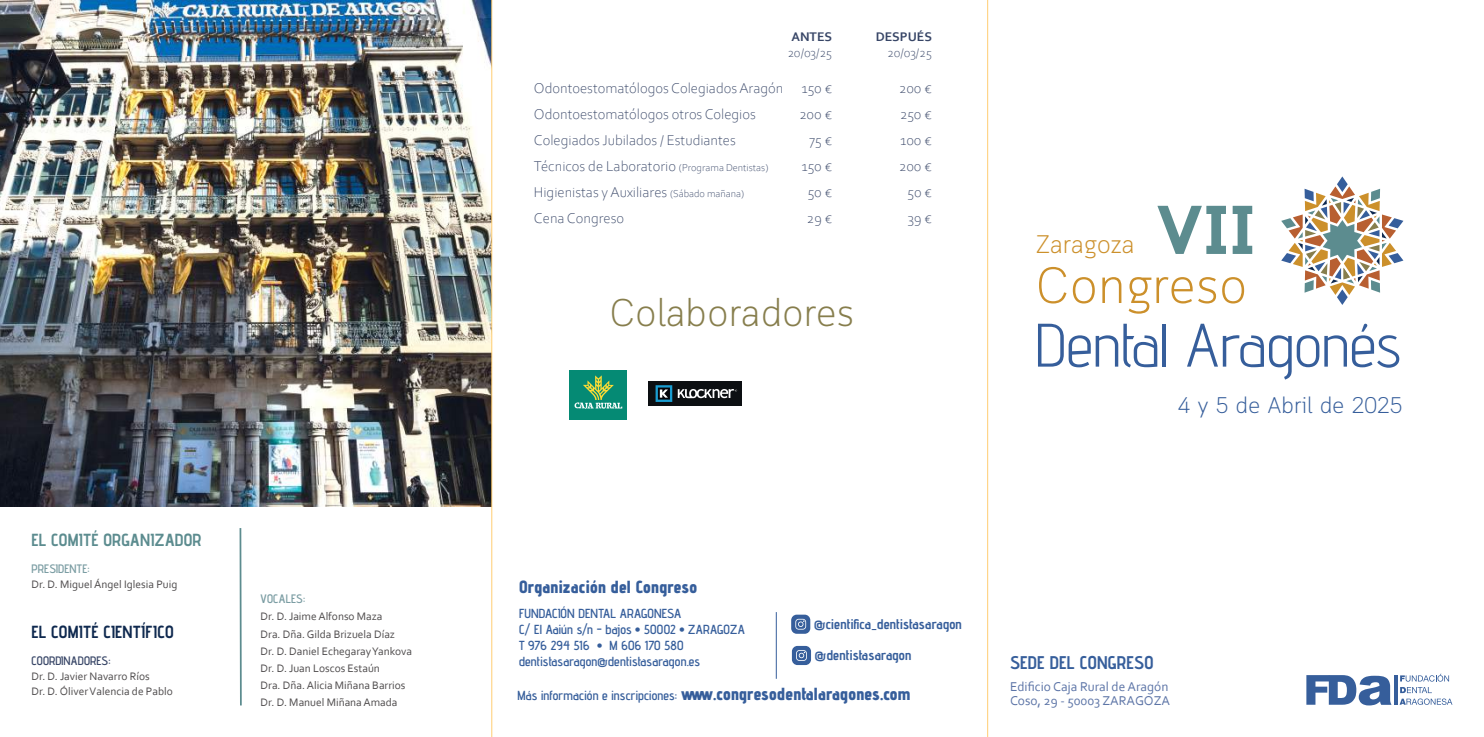
<style>
.page{position:relative;width:1484px;height:737px;background:#fff}
.page>*{position:absolute;margin:0;border:0;box-sizing:border-box;transform-origin:0 0}
.t1{font:700 68.77px "Cloud";color:#5c8c8f}
.t2{font:61.25px "Advent Pro";letter-spacing:.01em;color:#365e9b}
.t3{font:300 50.84px "Cloud";color:#cc902b}
.t4{font:300 38.5px "Cloud";color:#877e4d}
.t5{font:300 25.38px "Cloud";letter-spacing:-.02em;color:#cc902b}
.t6{font:300 22.57px "Cloud";color:#365e9b}
.t7{font:700 18.38px "Advent Pro";letter-spacing:.005em;color:#365e9b}
.t8{font:800 17.5px "Advent Pro";letter-spacing:.01em;color:#365e9b}
.t9{font:700 17.5px "Advent Pro";letter-spacing:.015em;color:#5c8c8f}
.t10{font:700 17.5px "Advent Pro";letter-spacing:.01em;color:#0f294f}
.t11{font:300 14.88px "Corbel";color:#384667}
.t12{font:700 14px "Advent Pro";letter-spacing:.01em;color:#365e9b}
.t13{font:13.39px/14.4px "Corbel";color:#5d75a7}
.t14{font:600 13.12px/15.8px "Advent Pro";letter-spacing:.01em;color:#365e9b}
.t15{font:300 13.12px "Corbel";letter-spacing:-.02em;color:#384667}
.t16{font:700 13.12px "Corbel";color:#384667}
.t17{font:600 12.25px "Advent Pro";letter-spacing:.01em;color:#7b9da3}
.t18{font:600 12.25px "Advent Pro";letter-spacing:.005em;color:#384667}
.t19{font:11.38px/17.2px "Corbel";color:#4e4b4c}
.s1{font-size:10.5px}
.s2{font-weight:600;font-size:13.12px}
</style>
<div class="page">
<svg style="left:1281px;top:176px;width:123px;height:129px"></svg>
<svg style="left:239px;top:528px;width:3px;height:178px"></svg>
<svg style="left:1306px;top:675px;width:85px;height:30px"></svg>
<svg style="left:1399px;top:687px;width:53px;height:18px"></svg>
<svg style="left:1400px;top:673px;width:48px;height:8px"></svg>
<svg style="left:1394px;top:675px;width:3px;height:30px"></svg>
<div style="left:570px;top:370px;width:57px;height:49px;background:#058a74"></div>
<svg style="left:574px;top:375px;width:48px;height:34px"></svg>
<div style="left:648px;top:381px;width:94px;height:25px;background:#0c0f12"></div>
<svg style="left:655px;top:385px;width:82px;height:17px"></svg>
<img style="left:0;top:0;width:491px;height:507px">
<hr style="left:987px;top:0;width:1px;height:737px;background:#ffcd72">
<hr style="left:491px;top:0;width:1px;height:737px;background:#ffcd72">
<div style="left:792px;top:646px;width:19px;height:19px;background:#365e9b;border-radius:6px"></div>
<svg style="left:796px;top:650px;width:10px;height:11px"></svg>
<div style="left:791px;top:614px;width:19px;height:19px;background:#365e9b;border-radius:6px"></div>
<svg style="left:795px;top:619px;width:11px;height:10px"></svg>
<hr style="left:775px;top:612px;width:1px;height:66px;background:#365e9b">
<p class="t9" style="left:32px;top:529px;width:171px">EL COMITÉ ORGANIZADOR</p>
<p class="t17" style="left:32px;top:561px;width:60px">PRESIDENTE:</p>
<p class="t19" style="left:32px;top:575px;width:147px">Dr. D. Miguel Ángel Iglesia Puig</p>
<p class="t10" style="left:32px;top:621px;width:144px">EL COMITÉ CIENTÍFICO</p>
<p class="t18" style="left:32px;top:653px;width:81px">COORDINADORES:</p>
<p class="t19" style="left:32px;top:668px;width:143px;line-height:14.7px">Dr. D. Javier Navarro Ríos<br>Dr. D. Óliver Valencia de Pablo</p>
<p class="t17" style="left:260px;top:591px;width:46px">VOCALES:</p>
<p class="t19" style="left:260px;top:607px;width:153px">Dr. D. Jaime Alfonso Maza<br>Dra. Dña. Gilda Brizuela Díaz<br>Dr. D. Daniel Echegaray Yankova<br>Dr. D. Juan Loscos Estaún<br>Dra. Dña. Alicia Miñana Barrios<br>Dr. D. Manuel Miñana Amada</p>
<p class="t16" style="left:791px;top:29px;width:42px">ANTES</p>
<p class="t16" style="left:875px;top:29px;width:58px">DESPUÉS</p>
<p class="t15" style="left:787px;top:44px;width:46px">20/03/25</p>
<p class="t15" style="left:887px;top:44px;width:46px">20/03/25</p>
<p class="t11" style="left:534px;top:78px;width:299px">Odontoestomatólogos Colegiados Aragón 150 €</p>
<p class="t11" style="left:898px;top:78px;width:35px">200 €</p>
<p class="t11" style="left:534px;top:104px;width:223px">Odontoestomatólogos otros Colegios</p>
<p class="t11" style="left:799px;top:104px;width:35px">200 €</p>
<p class="t11" style="left:899px;top:104px;width:34px">250 €</p>
<p class="t11" style="left:534px;top:130px;width:203px">Colegiados Jubilados / Estudiantes</p>
<p class="t11" style="left:809px;top:130px;width:24px">75 €</p>
<p class="t11" style="left:900px;top:130px;width:33px">100 €</p>
<p class="t11" style="left:534px;top:156px;width:236px">Técnicos de Laboratorio <span class="s1">(Programa Dentistas)</span></p>
<p class="t11" style="left:801px;top:156px;width:32px">150 €</p>
<p class="t11" style="left:898px;top:156px;width:35px">200 €</p>
<p class="t11" style="left:534px;top:182px;width:212px">Higienistas y Auxiliares <span class="s1">(Sábado mañana)</span></p>
<p class="t11" style="left:807px;top:182px;width:26px">50 €</p>
<p class="t11" style="left:907px;top:182px;width:26px">50 €</p>
<p class="t11" style="left:534px;top:208px;width:92px">Cena Congreso</p>
<p class="t11" style="left:806px;top:208px;width:27px">29 €</p>
<p class="t11" style="left:907px;top:208px;width:26px">39 €</p>
<h3 class="t4" style="left:609px;top:290px;width:247px">Colaboradores</h3>
<h3 class="t5" style="left:1035px;top:229px;width:101px">Zaragoza</h3>
<h1 class="t1" style="left:1156px;top:188px;width:101px">VII</h1>
<h3 class="t3" style="left:1035px;top:256px;width:213px">Congreso</h3>
<h2 class="t2" style="left:1035px;top:308px;width:367px">Dental Aragonés</h2>
<h3 class="t6" style="left:1177px;top:392px;width:226px">4 y 5 de Abril de 2025</h3>
<p class="t8" style="left:519px;top:576px;width:180px">Organización del Congreso</p>
<p class="t14" style="left:519px;top:605px;width:227px">FUNDACIÓN DENTAL ARAGONESA<br>C/ El Aaiún s/n - bajos • 50002 • ZARAGOZA T 976 294 516 • M 606 170 580 dentistasaragon@dentistasaragon.es</p>
<p class="t12" style="left:814px;top:615px;width:149px">@cientifica_dentistasaragon</p>
<p class="t12" style="left:815px;top:646px;width:98px">@dentistasaragon</p>
<p class="t8" style="left:517px;top:683px;width:394px"><span class="s2">Más información e inscripciones:</span> www.congresodentalaragones.com</p>
<p class="t7" style="left:1009px;top:651px;width:145px">SEDE DEL CONGRESO</p>
<p class="t13" style="left:1009px;top:679px;width:162px">Edificio Caja Rural de Aragón<br>Coso, 29 - 50003 ZARAGOZA</p>
</div>
